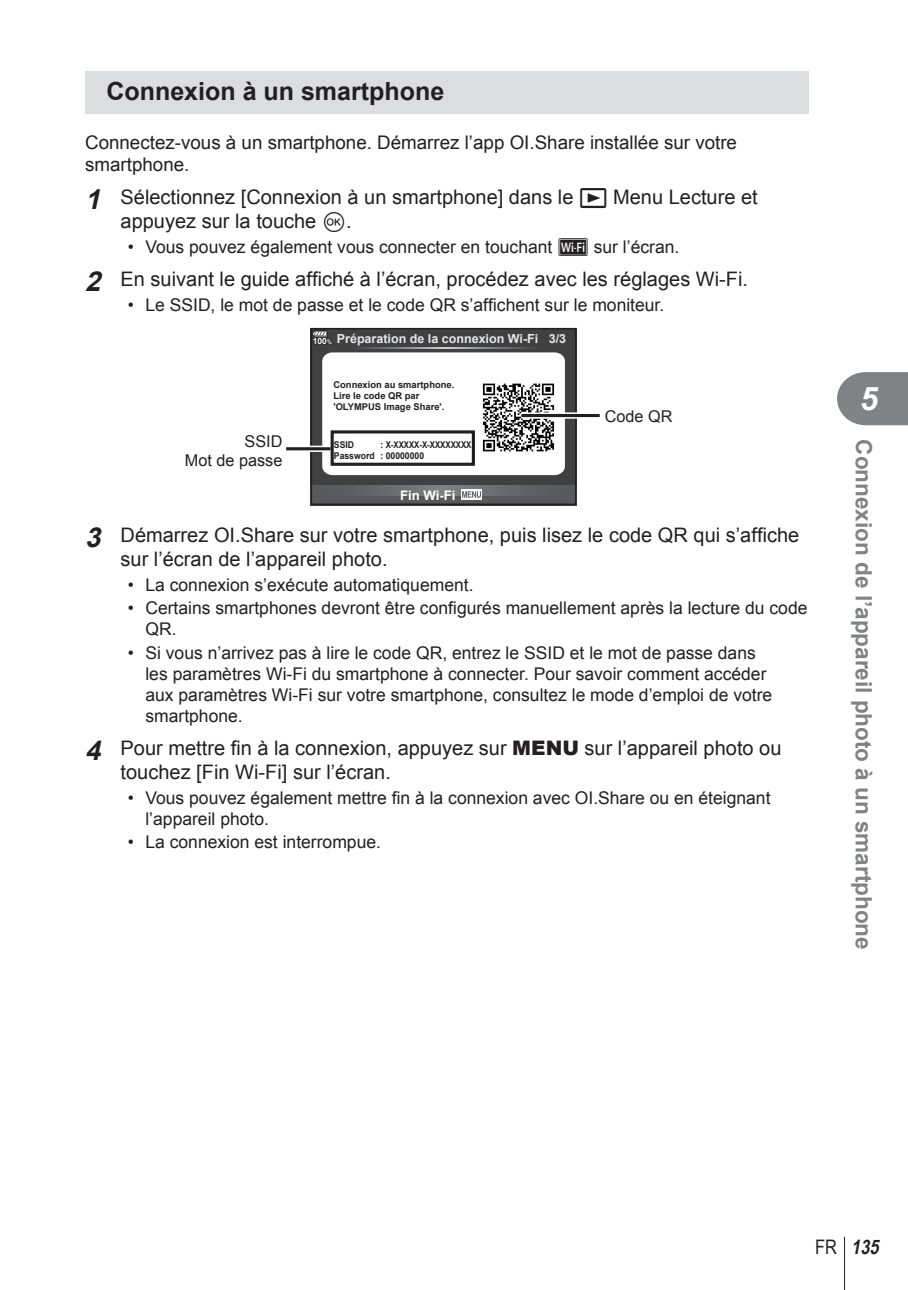
<style>
.page{position:relative;width:908px;height:1290px;background:#fff}
.page>*{position:absolute;margin:0;border:0;box-sizing:border-box;transform-origin:0 0}
.t1{font:italic 700 32.5px "Arial";color:#fff}
.t2{font:700 25px "Arial";color:#231f20}
.t3{font:700 22.5px "Arial";color:#808285}
.t4{font:20px/24px "Arial";color:#231f20}
.t5{font:italic 700 20px "Arial Narrow";color:#231f20}
.t6{font:18.75px/22.5px "Arial";color:#231f20}
.t7{font:17.5px/21px "Arial";color:#231f20}
.t8{font:16.25px/18.8px "Arial";color:#231f20;text-align:right}
.t9{font:700 13px "Arial";color:#fff}
.t10{font:700 12.5px "Arial";color:#e6e7e8}
.t11{font:700 9.5px/11.2px "Arial";color:#231f20}
.t12{font:700 9.5px/11.2px "Arial";color:#231f20;scale:.92 1}
.t13{font:700 8.5px "Arial";color:#fff}
.s1{font-weight:700;font-style:italic;font-size:27.5px}
.s2{font-family:"Olympus 1"}
.s3{font-family:"Olympus 7"}
.s4{font-family:"Olympus"}
.s5{font-size:6.5px}
.s6{font-weight:900}
.s7{font-weight:400;font-style:normal}
</style>
<div class="page">
<hr style="left:843px;top:1237px;width:1px;height:53px;background:#231f20">
<svg style="left:837px;top:372px;width:70px;height:53px;background:#8b8d8f"></svg>
<div style="left:85px;top:71px;width:723px;height:42px;background:#dcddde"></div>
<svg style="left:310px;top:328px;width:266px;height:177px;background:#49494b"></svg>
<div style="left:322px;top:352px;width:242px;height:123px;background:#fff;border-radius:10px"></div>
<img style="left:482px;top:383px;width:73px;height:69px">
<div style="left:461px;top:489px;width:20px;height:11px;background:#fff"></div>
<svg style="left:462px;top:491px;width:18px;height:7px"></svg>
<svg style="left:312px;top:330px;width:21px;height:16px"></svg>
<div style="left:521px;top:412px;width:78px;height:7px;background:#f1f0f1"></div>
<hr style="left:521px;top:414px;width:78px;height:3px;background:#231f20">
<div style="left:286px;top:446px;width:44px;height:6px;background:#b0afaf"></div>
<hr style="left:286px;top:447px;width:44px;height:3px;background:#231f20">
<div style="left:330px;top:430px;width:144px;height:36px;border:3px solid #231f20"></div>
<h2 class="t2" style="left:106px;top:78px;width:339px">Connexion à un smartphone</h2>
<p class="t6" style="left:85px;top:131px;width:653px">Connectez-vous à un smartphone. Démarrez l’app OI.Share installée sur votre smartphone.</p>
<p class="t4" style="left:120px;top:185px;width:638px;text-indent:-35px"><span class="s1">1</span> Sélectionnez [Connexion à un smartphone] dans le <span class="s2">q</span> Menu Lecture et appuyez sur la touche <span class="s3">Q</span>.</p>
<p class="t7" style="left:128px;top:236px;width:553px">• Vous pouvez également vous connecter en touchant <span class="s4">w</span> sur l’écran.</p>
<p class="t4" style="left:85px;top:267px;width:664px"><span class="s1">2</span> En suivant le guide affiché à l’écran, procédez avec les réglages Wi-Fi.</p>
<p class="t7" style="left:128px;top:295px;width:538px">• Le SSID, le mot de passe et le code QR s’affichent sur le moniteur.</p>
<p class="t8" style="left:185px;top:432px;width:99px">SSID<br>Mot de passe</p>
<p class="t13" style="left:312px;top:336px;width:21px">100<span class="s5">%</span></p>
<p class="t10" style="left:548px;top:331px;width:19px">3/3</p>
<p class="t10" style="left:336px;top:331px;width:203px">Préparation de la connexion Wi-Fi</p>
<p class="t11" style="left:333px;top:379px;width:122px">Connexion au smartphone.<br>Lire le code QR par 'OLYMPUS Image Share'.</p>
<p class="t12" style="left:334px;top:439px;width:23px">SSID</p>
<p class="t12" style="left:334px;top:439px;width:151px;text-indent:46px">: X-XXXXX-X-XXXXXXXX<br>Password : 00000000</p>
<p class="t9" style="left:400px;top:488px;width:57px">Fin Wi-Fi</p>
<p class="t8" style="left:604px;top:407px;width:69px">Code QR</p>
<p class="t4" style="left:120px;top:523px;width:680px;text-indent:-35px"><span class="s1">3</span> Démarrez OI.Share sur votre smartphone, puis lisez le code QR qui s’affiche sur l’écran de l’appareil photo.</p>
<p class="t7" style="left:128px;top:575px;width:347px">• La connexion s’exécute automatiquement.</p>
<p class="t7" style="left:145px;top:598px;width:663px;text-indent:-18px">• Certains smartphones devront être configurés manuellement après la lecture du code<br>QR.</p>
<p class="t7" style="left:145px;top:642px;width:628px;text-indent:-18px">• Si vous n’arrivez pas à lire le code QR, entrez le SSID et le mot de passe dans les paramètres Wi-Fi du smartphone à connecter. Pour savoir comment accéder aux paramètres Wi-Fi sur votre smartphone, consultez le mode d’emploi de votre smartphone.</p>
<p class="t4" style="left:120px;top:736px;width:662px;text-indent:-35px"><span class="s1">4</span> Pour mettre fin à la connexion, appuyez sur <span class="s6">MENU</span> sur l’appareil photo ou touchez [Fin Wi-Fi] sur l’écran.</p>
<p class="t7" style="left:145px;top:787px;width:626px;text-indent:-18px">• Vous pouvez également mettre fin à la connexion avec OI.Share ou en éteignant l’appareil photo.</p>
<p class="t7" style="left:128px;top:831px;width:255px">• La connexion est interrompue.</p>
<h1 class="t1" style="left:859px;top:381px;width:20px">5</h1>
<p class="t3" style="left:875px;top:439px;width:512px;rotate:90deg">Connexion de l’appareil photo à un smartphone</p>
<p class="t5" style="left:814px;top:1235px;width:69px"><span class="s7">FR</span> 135</p>
</div>
